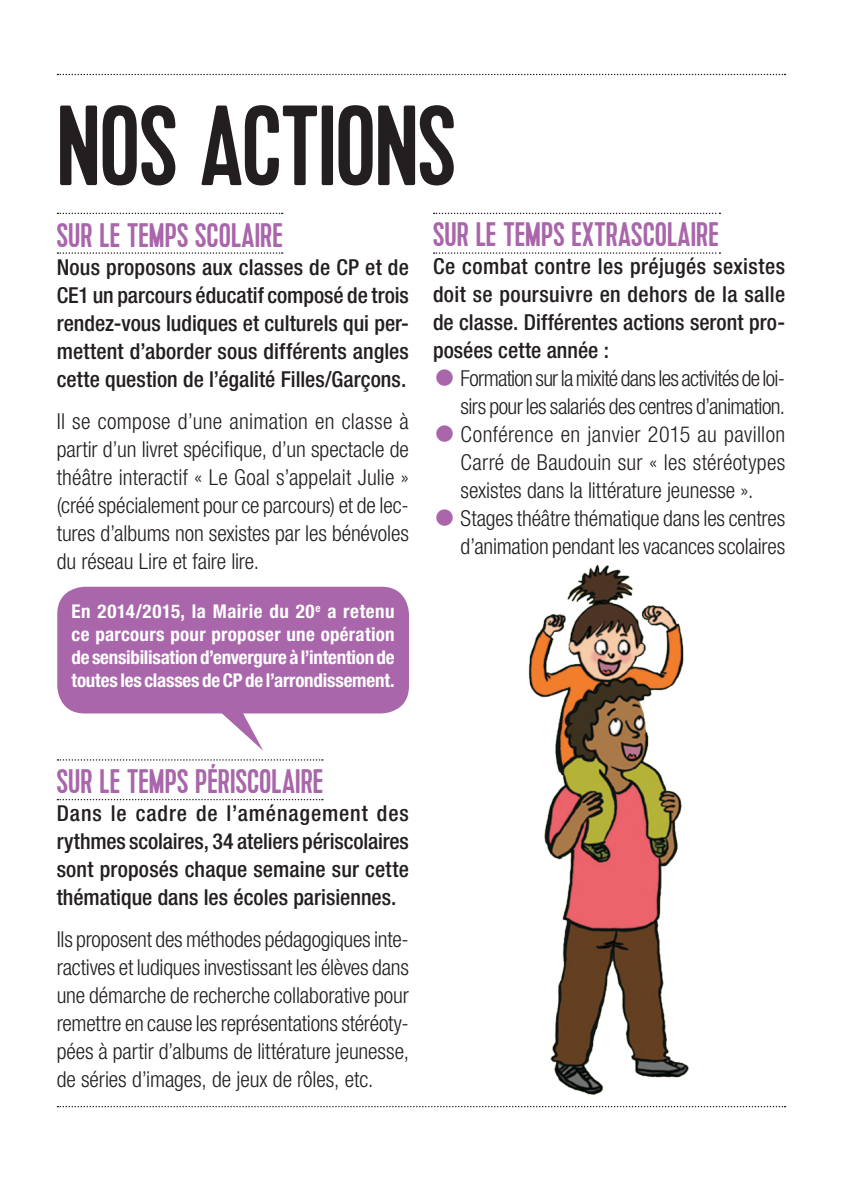
<style>
.page{position:relative;width:842px;height:1191px;background:#fff}
.page>*{position:absolute;margin:0;border:0;box-sizing:border-box;transform-origin:0 0}
.t1{font:113.6px "Kapra";letter-spacing:-.01em;color:#231f20}
.t2{font:34px "Kapra";letter-spacing:.005em;color:#a966aa}
.t3{font:300 condensed 22px/28px "Helvetica Neue LT Std";letter-spacing:-.005em;color:#231f20;text-align:justify}
.t4{font:500 condensed 22px/28px "Helvetica Neue LT Std";color:#231f20;text-align:justify}
.t5{font:300 condensed 22px/28px "Helvetica Neue LT Std";letter-spacing:-.03em;color:#231f20;text-align:right}
.t6{font:700 condensed 19px/23px "Helvetica Neue LT Std";letter-spacing:-.01em;color:#fff;text-align:justify}
.s1{font-size:46px;color:#a966aa}
</style>
<div class="page">
<svg style="left:57px;top:1106px;width:728px;height:1px"></svg>
<svg style="left:57px;top:74px;width:728px;height:1px"></svg>
<svg style="left:57px;top:213px;width:226px;height:1px"></svg>
<svg style="left:57px;top:759px;width:266px;height:1px"></svg>
<svg style="left:434px;top:213px;width:286px;height:1px"></svg>
<svg style="left:57px;top:252px;width:226px;height:2px"></svg>
<svg style="left:57px;top:799px;width:266px;height:1px"></svg>
<svg style="left:434px;top:252px;width:286px;height:2px"></svg>
<img style="left:467px;top:564px;width:262px;height:544px">
<div style="left:57px;top:587px;width:352px;height:126px;background:#a966aa;border-radius:27px"></div>
<svg style="left:170px;top:713px;width:93px;height:37px"></svg>
<h1 class="t1" style="left:57px;top:80px;width:400px">NOS ACTIONS</h1>
<h2 class="t2" style="left:57px;top:215px;width:228px">SUR LE TEMPS SCOLAIRE</h2>
<p class="t4" style="left:57px;top:252px;width:354px">Nous proposons aux classes de CP et de CE1 un parcours éducatif composé de trois rendez-vous ludiques et culturels qui per&shy;mettent d’aborder sous différents angles cette question de l’égalité Filles/Garçons.</p>
<p class="t3" style="left:57px;top:407px;width:354px">Il se compose d’une animation en classe à partir d’un livret spécifique, d’un spectacle de théâtre interactif « Le Goal s’appelait Julie » (créé spécialement pour ce parcours) et de lec&shy;tures d’albums non sexistes par les bénévoles du réseau Lire et faire lire.</p>
<p class="t6" style="left:72px;top:599px;width:325px">En 2014/2015, la Mairie du 20<sup>e</sup> a retenu ce parcours pour proposer une opération de sensibilisation d’envergure à l’intention de toutes les classes de CP de l’arrondissement.</p>
<h2 class="t2" style="left:433px;top:215px;width:288px">SUR LE TEMPS EXTRASCOLAIRE</h2>
<p class="t4" style="left:433px;top:252px;width:354px">Ce combat contre les préjugés sexistes doit se poursuivre en dehors de la salle de classe. Différentes actions seront pro&shy;posées cette année :</p>
<p class="t5" style="left:433px;top:364px;width:354px"><span class="s1">•</span> Formation sur la mixité dans les activités de loi&shy;sirs pour les salariés des centres d’animation.</p>
<p class="t3" style="left:461px;top:420px;width:326px;text-indent:-28px"><span class="s1">•</span> Conférence en janvier 2015 au pavillon Carré de Baudouin sur « les stéréotypes sexistes dans la littérature jeunesse ».</p>
<p class="t3" style="left:433px;top:504px;width:354px;text-align:right"><span class="s1">•</span> Stages théâtre thématique dans les centres d’animation pendant les vacances scolaires</p>
<h2 class="t2" style="left:57px;top:761px;width:268px">SUR LE TEMPS PÉRISCOLAIRE</h2>
<p class="t4" style="left:57px;top:798px;width:354px">Dans le cadre de l’aménagement des rythmes scolaires, 34 ateliers périscolaires sont proposés chaque semaine sur cette thématique dans les écoles parisiennes.</p>
<p class="t3" style="left:57px;top:925px;width:354px">Ils proposent des méthodes pédagogiques inte&shy;ractives et ludiques investissant les élèves dans une démarche de recherche collaborative pour remettre en cause les représentations stéréoty&shy;pées à partir d’albums de littérature jeunesse, de séries d’images, de jeux de rôles, etc.</p>
</div>
